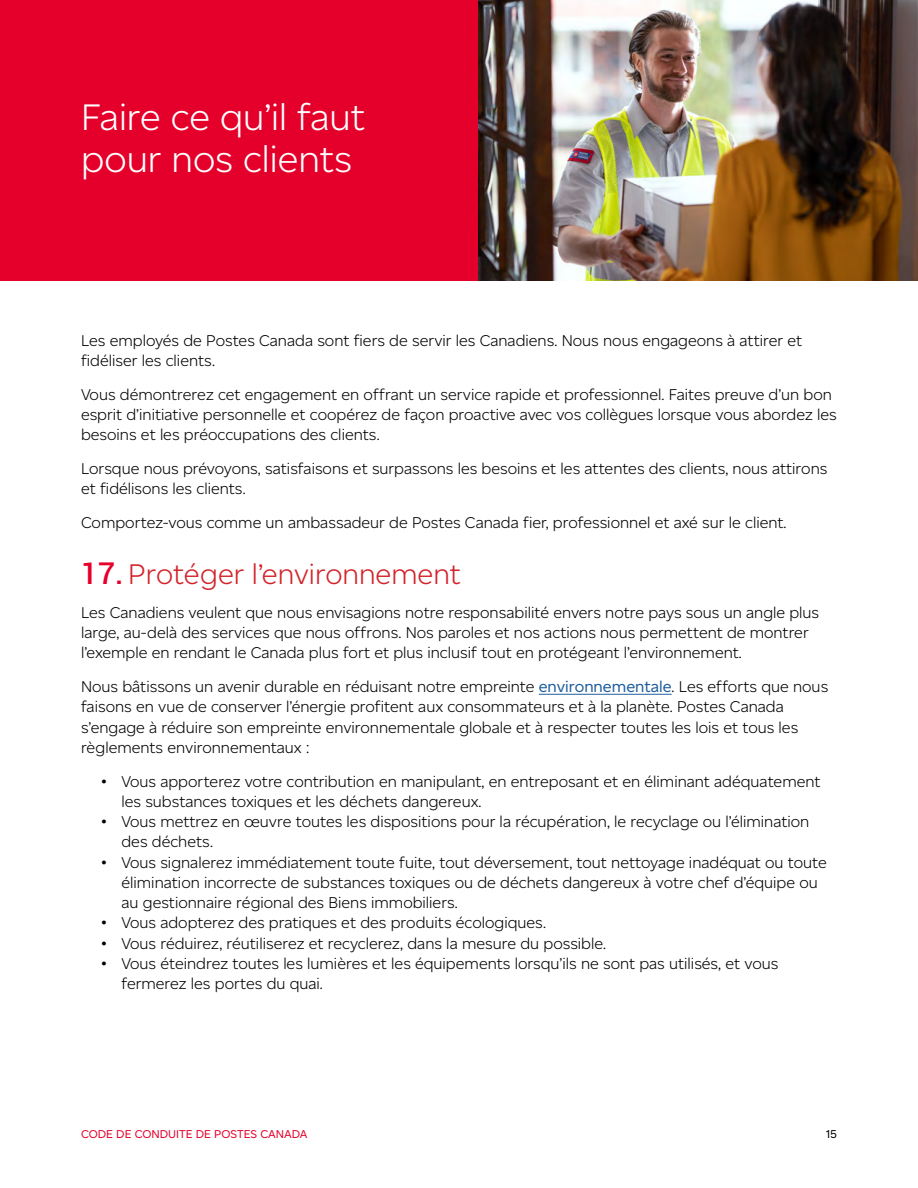
<style>
.page{position:relative;width:918px;height:1188px;background:#fff}
.page>*{position:absolute;margin:0;border:0;box-sizing:border-box;transform-origin:0 0}
.Heading_1{font:300 39px/42px "Canadiana Text";color:#fff}
.Heading_2_Chapter_4{font:300 30px "Canadiana Text";color:#d2232a}
.Body_text{font:300 16.5px/20.2px "Canadiana Text";color:#000}
.t1{font:12px "Canadiana Text";color:#e4002b}
.t2{font:12px "Canadiana Text";color:#000}
.s1{font-family:"Roboto";font-weight:500;color:#e4002b}
.s2{font-weight:400;color:#215e9e}
.s3{font-weight:400}
</style>
<div class="page">
<div style="left:0;top:0;width:918px;height:281px;background:#e4002b"></div>
<img style="left:478px;top:0;width:440px;height:281px">
<hr style="left:539px;top:694px;width:133px;height:1px;background:#215e9e">
<h1 class="Heading_1" style="left:81px;top:96px;width:286px">Faire ce qu’il faut pour nos clients</h1>
<p class="Body_text" style="left:81px;top:330px;width:723px">Les employés de Postes Canada sont fiers de servir les Canadiens. Nous nous engageons à attirer et fidéliser les clients.</p>
<p class="Body_text" style="left:81px;top:384px;width:757px">Vous démontrerez cet engagement en offrant un service rapide et professionnel. Faites preuve d’un bon esprit d’initiative personnelle et coopérez de façon proactive avec vos collègues lorsque vous abordez les besoins et les préoccupations des clients.</p>
<p class="Body_text" style="left:81px;top:458px;width:748px">Lorsque nous prévoyons, satisfaisons et surpassons les besoins et les attentes des clients, nous attirons et fidélisons les clients.</p>
<p class="Body_text" style="left:81px;top:512px;width:707px">Comportez-vous comme un ambassadeur de Postes Canada fier, professionnel et axé sur le client.</p>
<h2 class="Heading_2_Chapter_4" style="left:81px;top:557px;width:381px"><span class="s1">17.</span> Protéger l’environnement</h2>
<p class="Body_text" style="left:81px;top:602px;width:740px">Les Canadiens veulent que nous envisagions notre responsabilité envers notre pays sous un angle plus large, au-delà des services que nous offrons. Nos paroles et nos actions nous permettent de montrer l’exemple en rendant le Canada plus fort et plus inclusif tout en protégeant l’environnement.</p>
<p class="Body_text" style="left:81px;top:676px;width:749px">Nous bâtissons un avenir durable en réduisant notre empreinte <span class="s2">environnementale</span>. Les efforts que nous faisons en vue de conserver l’énergie profitent aux consommateurs et à la planète. Postes Canada s’engage à réduire son empreinte environnementale globale et à respecter toutes les lois et tous les règlements environnementaux :</p>
<p class="Body_text" style="left:122px;top:771px;width:701px;text-indent:-20px"><span class="s3">•</span> Vous apporterez votre contribution en manipulant, en entreposant et en éliminant adéquatement les substances toxiques et les déchets dangereux.</p>
<p class="Body_text" style="left:122px;top:811px;width:689px;text-indent:-20px"><span class="s3">•</span> Vous mettrez en œuvre toutes les dispositions pour la récupération, le recyclage ou l’élimination des déchets.</p>
<p class="Body_text" style="left:122px;top:852px;width:707px;text-indent:-20px"><span class="s3">•</span> Vous signalerez immédiatement toute fuite, tout déversement, tout nettoyage inadéquat ou toute élimination incorrecte de substances toxiques ou de déchets dangereux à votre chef d’équipe ou au gestionnaire régional des Biens immobiliers.</p>
<p class="Body_text" style="left:101px;top:913px;width:446px"><span class="s3">•</span> Vous adopterez des pratiques et des produits écologiques.</p>
<p class="Body_text" style="left:101px;top:933px;width:506px"><span class="s3">•</span> Vous réduirez, réutiliserez et recyclerez, dans la mesure du possible.</p>
<p class="Body_text" style="left:122px;top:953px;width:658px;text-indent:-20px"><span class="s3">•</span> Vous éteindrez toutes les lumières et les équipements lorsqu’ils ne sont pas utilisés, et vous fermerez les portes du quai.</p>
<p class="t1" style="left:81px;top:1127px;width:228px">CODE DE CONDUITE DE POSTES CANADA</p>
<p class="t2" style="left:826px;top:1127px;width:12px">15</p>
</div>
